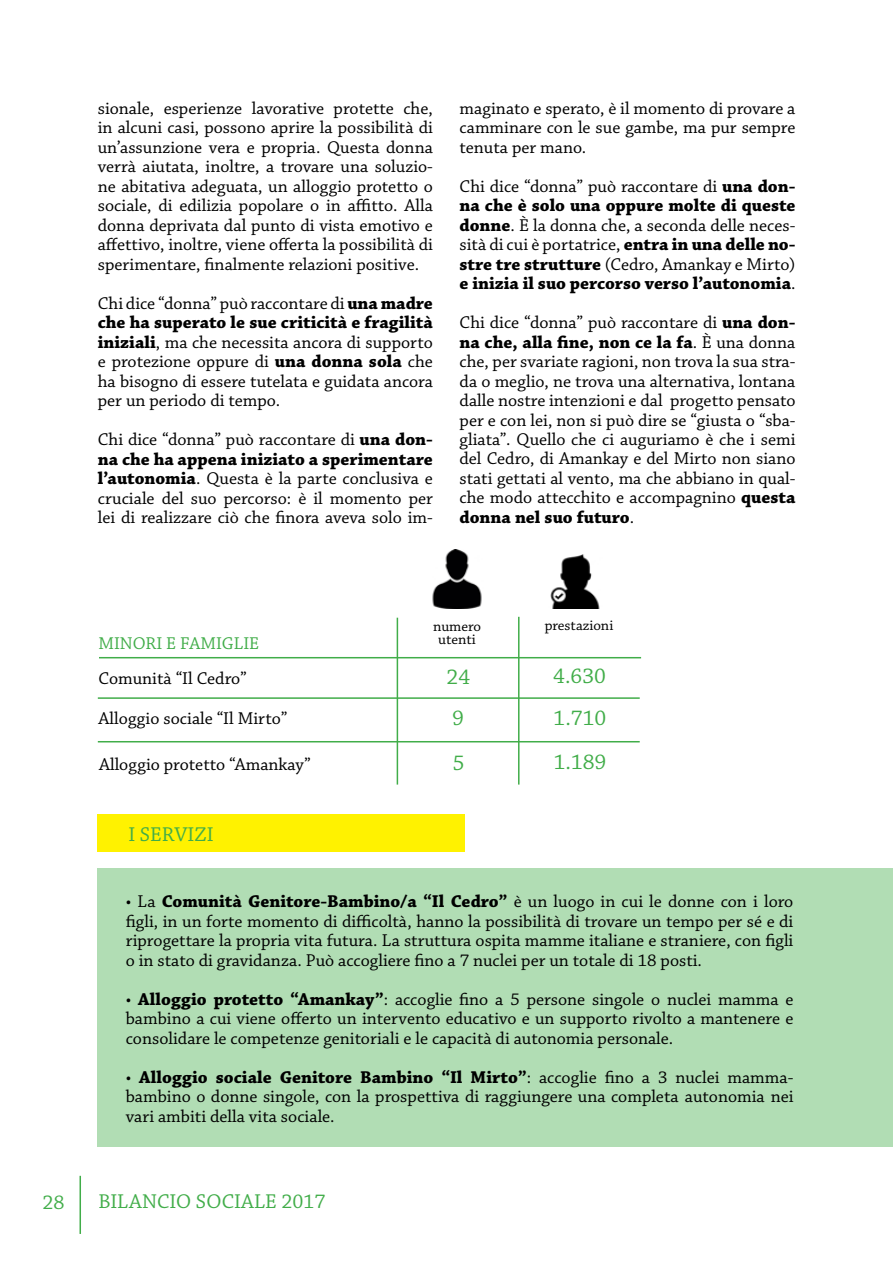
<style>
.page{position:relative;width:893px;height:1263px;background:#fff}
.page>*{position:absolute;margin:0;border:0;box-sizing:border-box;transform-origin:0 0}
.t1{font:22.5px/41.7px "Chaparral Pro";color:#41ad49}
.t2{font:21px "Chaparral Pro";color:#41ad49}
.t3{font:18px/19.5px "Chaparral Pro";color:#000;text-align:justify}
.t4{font:700 18px/19.5px "Chaparral Pro";color:#000;text-align:justify}
.t5{font:18px "Chaparral Pro";color:#41ad49}
.t6{font:15px/13.5px "Chaparral Pro";color:#000;text-align:center}
.s1{font-weight:700}
.s2{font-weight:400}
</style>
<div class="page">
<div style="left:98px;top:868px;width:795px;height:278px;background:#b1ddb4"></div>
<div style="left:98px;top:814px;width:367px;height:38px;background:#fff200"></div>
<hr style="left:98px;top:697px;width:542px;height:2px;background:#41ad49">
<hr style="left:99px;top:657px;width:542px;height:1px;background:#41ad49">
<hr style="left:397px;top:618px;width:1px;height:166px;background:#41ad49">
<hr style="left:518px;top:617px;width:1px;height:167px;background:#41ad49">
<img style="left:432px;top:550px;width:50px;height:58px">
<img style="left:550px;top:554px;width:50px;height:55px">
<hr style="left:80px;top:1176px;width:1px;height:58px;background:#41ad49">
<hr style="left:98px;top:741px;width:542px;height:1px;background:#41ad49">
<p class="t3" style="left:98px;top:99px;width:337px">sionale, esperienze lavorative protette che, in alcuni casi, possono aprire la possibilità di un’assunzione vera e propria. Questa donna verrà aiutata, inoltre, a trovare una soluzio&shy;ne abitativa adeguata, un alloggio protetto o sociale, di edilizia popolare o in affitto. Alla donna deprivata dal punto di vista emotivo e affettivo, inoltre, viene offerta la possibilità di sperimentare, finalmente relazioni positive.</p>
<p class="t3" style="left:98px;top:294px;width:337px">Chi dice “donna” può raccontare di <span class="s1">una madre che ha superato le sue criticità e fragilità iniziali</span>, ma che necessita ancora di supporto e protezione oppure di <span class="s1">una donna sola</span> che ha bisogno di essere tutelata e guidata ancora per un periodo di tempo.</p>
<p class="t3" style="left:98px;top:430px;width:337px">Chi dice “donna” può raccontare di <span class="s1">una don&shy;na che ha appena iniziato a sperimentare l’autonomia</span>. Questa è la parte conclusiva e cruciale del suo percorso: è il momento per lei di realizzare ciò che finora aveva solo im-</p>
<p class="t3" style="left:460px;top:99px;width:337px">maginato e sperato, è il momento di provare a camminare con le sue gambe, ma pur sempre tenuta per mano.</p>
<p class="t4" style="left:460px;top:177px;width:337px"><span class="s2">Chi dice “donna” può raccontare di</span> una don&shy;na che è solo una oppure molte di queste donne<span class="s2">. È la donna che, a seconda delle neces&shy;sità di cui è portatrice,</span> entra in una delle no&shy;stre tre strutture <span class="s2">(Cedro, Amankay e Mirto) </span>e inizia il suo percorso verso l’autonomia<span class="s2">.</span></p>
<p class="t3" style="left:460px;top:313px;width:337px">Chi dice “donna” può raccontare di <span class="s1">una don&shy;na che, alla fine, non ce la fa</span>. È una donna che, per svariate ragioni, non trova la sua stra&shy;da o meglio, ne trova una alternativa, lontana dalle nostre intenzioni e dal progetto pensato per e con lei, non si può dire se “giusta o “sba&shy;gliata”. Quello che ci auguriamo è che i semi del Cedro, di Amankay e del Mirto non siano stati gettati al vento, ma che abbiano in qual&shy;che modo attecchito e accompagnino <span class="s1">questa donna nel suo futuro</span>.</p>
<p class="t5" style="left:98px;top:634px;width:162px">MINORI E FAMIGLIE</p>
<p class="t3" style="left:99px;top:669px;width:150px">Comunità “Il Cedro”</p>
<p class="t3" style="left:99px;top:709px;width:190px">Alloggio sociale “Il Mirto”</p>
<p class="t6" style="left:433px;top:620px;width:50px">numero utenti</p>
<p class="t6" style="left:545px;top:619px;width:70px">prestazioni</p>
<p class="t1" style="left:447px;top:657px;width:25px">24<br>9</p>
<p class="t1" style="left:553px;top:656px;width:55px;line-height:42.2px">4.630<br>1.710</p>
<p class="t3" style="left:99px;top:755px;width:213px">Alloggio protetto “Amankay”</p>
<p class="t1" style="left:453px;top:743px;width:13px">5</p>
<p class="t1" style="left:554px;top:742px;width:54px">1.189</p>
<p class="t2" style="left:128px;top:823px;width:87px">I SERVIZI</p>
<p class="t3" style="left:126px;top:892px;width:669px">• La <span class="s1">Comunità Genitore-Bambino/a “Il Cedro”</span> è un luogo in cui le donne con i loro figli, in un forte momento di difficoltà, hanno la possibilità di trovare un tempo per sé e di riprogettare la propria vita futura. La struttura ospita mamme italiane e straniere, con figli o in stato di gravidanza. Può accogliere fino a 7 nuclei per un totale di 18 posti.</p>
<p class="t3" style="left:126px;top:990px;width:669px">• <span class="s1">Alloggio protetto “Amankay”</span>: accoglie fino a 5 persone singole o nuclei mamma e bambino a cui viene offerto un intervento educativo e un supporto rivolto a mantenere e consolidare le competenze genitoriali e le capacità di autonomia personale.</p>
<p class="t3" style="left:126px;top:1068px;width:669px">• <span class="s1">Alloggio sociale Genitore Bambino “Il Mirto”</span>: accoglie fino a 3 nuclei mamma&shy;bambino o donne singole, con la prospettiva di raggiungere una completa autonomia nei vari ambiti della vita sociale.</p>
<p class="t2" style="left:43px;top:1191px;width:24px">28</p>
<p class="t2" style="left:98px;top:1189px;width:229px">BILANCIO SOCIALE 2017</p>
</div>
